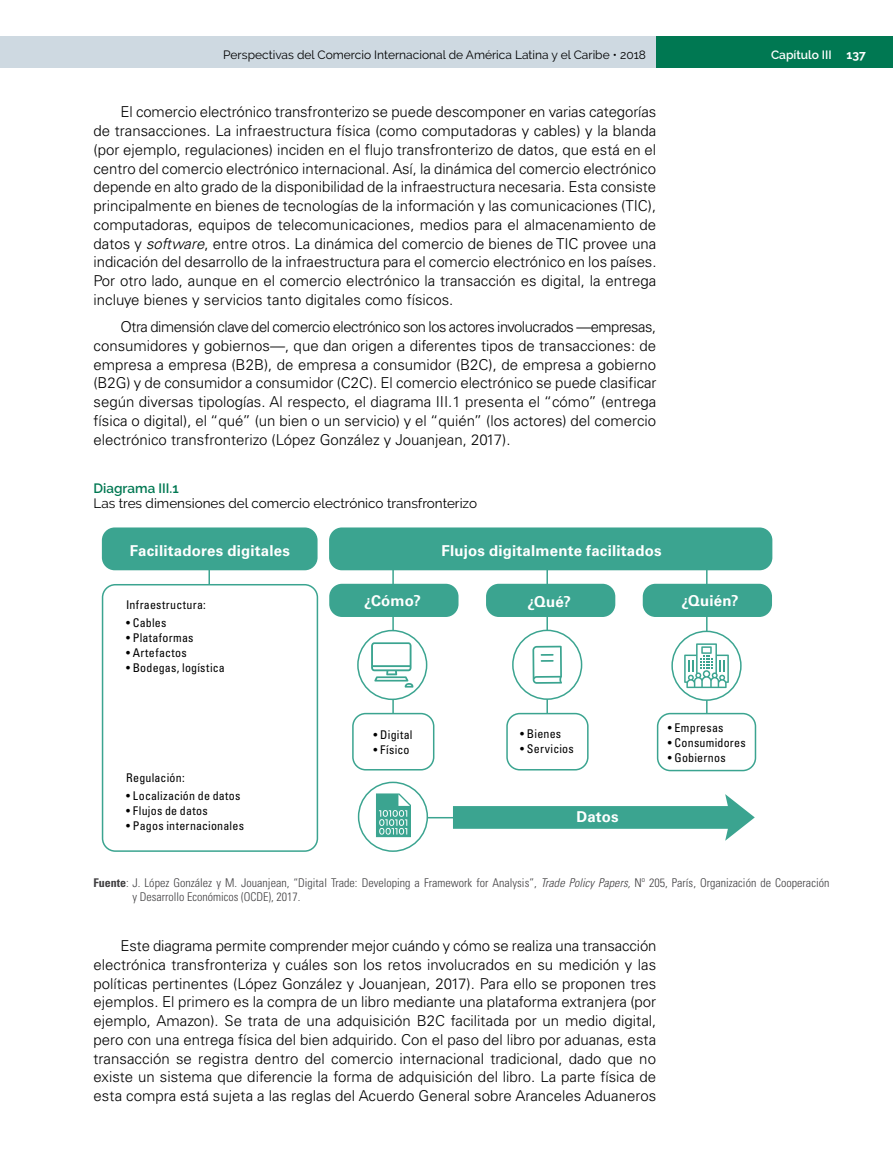
<style>
.page{position:relative;width:893px;height:1170px;background:#fff}
.page>*{position:absolute;margin:0;border:0;box-sizing:border-box;transform-origin:0 0}
.t1{font:300 15px/18.8px "Univers LT Std";color:#000;text-align:justify}
.t2{font:700 15px "Univers LT Std";letter-spacing:.015em;color:#fff}
.t3{font:13.5px "Raleway";color:#000}
.t4{font:600 13.5px "Raleway";color:#007852}
.t5{font:condensed 12px "Univers LT Std";letter-spacing:.02em;color:#000}
.t6{font:300 condensed 12px/14.2px "Univers LT Std";color:#414042}
.t7{font:12px "Raleway";color:#000}
.t8{font:600 12px "Raleway";color:#fff}
.s1{font-weight:700}
.s2{font-style:italic}
</style>
<div class="page">
<div style="left:0;top:36px;width:656px;height:32px;background:#ced9e1"></div>
<div style="left:656px;top:36px;width:237px;height:32px;background:#007852"></div>
<hr style="left:392px;top:563px;width:2px;height:180px;background:#3ba490">
<hr style="left:208px;top:564px;width:2px;height:30px;background:#3ba490">
<div style="left:329px;top:527px;width:443px;height:43px;background:#3ba490;border-radius:13px"></div>
<div style="left:102px;top:527px;width:216px;height:43px;background:#3ba490;border-radius:13px"></div>
<div style="left:353px;top:713px;width:81px;height:56px;background:#fff;border-radius:13px"></div>
<div style="left:352px;top:712px;width:82px;height:58px;border:2px solid #3ba490;border-radius:13px"></div>
<div style="left:102px;top:584px;width:216px;height:267px;border:2px solid #3ba490;border-radius:13px"></div>
<div style="left:358px;top:630px;width:69px;height:69px;background:#fff;border-radius:50%"></div>
<div style="left:357px;top:629px;width:70px;height:71px;border:2px solid #3ba490;border-radius:50%"></div>
<hr style="left:546px;top:569px;width:2px;height:180px;background:#3ba490">
<div style="left:507px;top:713px;width:81px;height:56px;background:#fff;border-radius:13px"></div>
<div style="left:506px;top:712px;width:83px;height:58px;border:2px solid #3ba490;border-radius:13px"></div>
<div style="left:513px;top:630px;width:69px;height:69px;background:#fff;border-radius:50%"></div>
<div style="left:512px;top:629px;width:70px;height:71px;border:2px solid #3ba490;border-radius:50%"></div>
<svg style="left:532px;top:645px;width:30px;height:38px"></svg>
<hr style="left:706px;top:569px;width:2px;height:180px;background:#3ba490">
<div style="left:658px;top:713px;width:97px;height:57px;background:#fff;border-radius:13px"></div>
<div style="left:657px;top:712px;width:99px;height:59px;border:2px solid #3ba490;border-radius:13px"></div>
<div style="left:672px;top:631px;width:69px;height:69px;background:#fff;border-radius:50%"></div>
<div style="left:671px;top:630px;width:71px;height:70px;border:2px solid #3ba490;border-radius:50%"></div>
<svg style="left:684px;top:643px;width:45px;height:45px"></svg>
<div style="left:486px;top:583px;width:129px;height:34px;background:#3ba490;border-radius:13px"></div>
<div style="left:643px;top:583px;width:129px;height:34px;background:#3ba490;border-radius:13px"></div>
<div style="left:329px;top:583px;width:129px;height:34px;background:#3ba490;border-radius:13px"></div>
<hr style="left:416px;top:816px;width:181px;height:2px;background:#3ba490">
<div style="left:359px;top:782px;width:68px;height:69px;background:#fff;border-radius:50%"></div>
<div style="left:358px;top:781px;width:70px;height:70px;border:2px solid #3ba490;border-radius:50%"></div>
<svg style="left:453px;top:794px;width:302px;height:46px"></svg>
<svg style="left:371px;top:642px;width:43px;height:45px"></svg>
<svg style="left:376px;top:793px;width:35px;height:44px"></svg>
<p class="t7" style="left:223px;top:47px;width:424px">Perspectivas del Comercio Internacional de América Latina y el Caribe • 2018</p>
<p class="t8" style="left:771px;top:47px;width:96px">Capítulo III <span class="s1">137</span></p>
<p class="t1" style="left:94px;top:102px;width:564px;text-indent:27px">El comercio electrónico transfronterizo se puede descomponer en varias categorías de transacciones. La infraestructura física (como computadoras y cables) y la blanda (por ejemplo, regulaciones) inciden en el flujo transfronterizo de datos, que está en el centro del comercio electrónico internacional. Así, la dinámica del comercio electrónico depende en alto grado de la disponibilidad de la infraestructura necesaria. Esta consiste principalmente en bienes de tecnologías de la información y las comunicaciones (TIC), computadoras, equipos de telecomunicaciones, medios para el almacenamiento de datos y <span class="s2">software</span>, entre otros. La dinámica del comercio de bienes de TIC provee una indicación del desarrollo de la infraestructura para el comercio electrónico en los países.<br>Por otro lado, aunque en el comercio electrónico la transacción es digital, la entrega incluye bienes y servicios tanto digitales como físicos.</p>
<p class="t1" style="left:94px;top:317px;width:564px;text-indent:27px">Otra dimensión clave del comercio electrónico son los actores involucrados —empresas, consumidores y gobiernos—, que dan origen a diferentes tipos de transacciones: de empresa a empresa (B2B), de empresa a consumidor (B2C), de empresa a gobierno (B2G) y de consumidor a consumidor (C2C). El comercio electrónico se puede clasificar según diversas tipologías. Al respecto, el diagrama III.1 presenta el “cómo” (entrega física o digital), el “qué” (un bien o un servicio) y el “quién” (los actores) del comercio electrónico transfronterizo (López González y Jouanjean, 2017).</p>
<p class="t4" style="left:94px;top:480px;width:87px">Diagrama III.1</p>
<p class="t3" style="left:94px;top:495px;width:385px">Las tres dimensiones del comercio electrónico transfronterizo</p>
<p class="t2" style="left:130px;top:541px;width:162px">Facilitadores digitales</p>
<p class="t2" style="left:442px;top:541px;width:222px">Flujos digitalmente facilitados</p>
<p class="t5" style="left:126px;top:597px;width:81px">Infraestructura:</p>
<p class="t2" style="left:364px;top:591px;width:58px">¿Cómo?</p>
<p class="t2" style="left:527px;top:592px;width:45px">¿Qué?</p>
<p class="t2" style="left:681px;top:591px;width:59px">¿Quién?</p>
<p class="t5" style="left:126px;top:615px;width:42px">• Cables</p>
<p class="t5" style="left:126px;top:630px;width:69px">• Plataformas</p>
<p class="t5" style="left:126px;top:645px;width:62px">• Artefactos</p>
<p class="t5" style="left:126px;top:660px;width:100px">• Bodegas, logística</p>
<p class="t5" style="left:126px;top:770px;width:60px">Regulación:</p>
<p class="t5" style="left:126px;top:788px;width:116px">• Localización de datos</p>
<p class="t5" style="left:126px;top:803px;width:83px">• Flujos de datos</p>
<p class="t5" style="left:126px;top:818px;width:119px">• Pagos internacionales</p>
<p class="t5" style="left:374px;top:727px;width:40px">• Digital</p>
<p class="t5" style="left:374px;top:742px;width:37px">• Físico</p>
<p class="t5" style="left:520px;top:725px;width:42px">• Bienes</p>
<p class="t5" style="left:520px;top:740px;width:55px">• Servicios</p>
<p class="t2" style="left:576px;top:808px;width:44px">Datos</p>
<p class="t5" style="left:668px;top:719px;width:57px">• Empresas</p>
<p class="t5" style="left:668px;top:734px;width:79px">• Consumidores</p>
<p class="t5" style="left:668px;top:749px;width:59px">• Gobiernos</p>
<p class="t6" style="left:133px;top:875px;width:698px;text-indent:-39px"><span class="s1">Fuente</span>: J. López González y M. Jouanjean, “Digital Trade: Developing a Framework for Analysis”, <span class="s2">Trade Policy Papers,</span> Nº 205, París, Organización de Cooperación y Desarrollo Económicos (OCDE), 2017.</p>
<p class="t1" style="left:94px;top:936px;width:565px;text-indent:27px">Este diagrama permite comprender mejor cuándo y cómo se realiza una transacción electrónica transfronteriza y cuáles son los retos involucrados en su medición y las políticas pertinentes (López González y Jouanjean, 2017). Para ello se proponen tres ejemplos. El primero es la compra de un libro mediante una plataforma extranjera (por ejemplo, Amazon). Se trata de una adquisición B2C facilitada por un medio digital, pero con una entrega física del bien adquirido. Con el paso del libro por aduanas, esta transacción se registra dentro del comercio internacional tradicional, dado que no existe un sistema que diferencie la forma de adquisición del libro. La parte física de esta compra está sujeta a las reglas del Acuerdo General sobre Aranceles Aduaneros</p>
</div>
